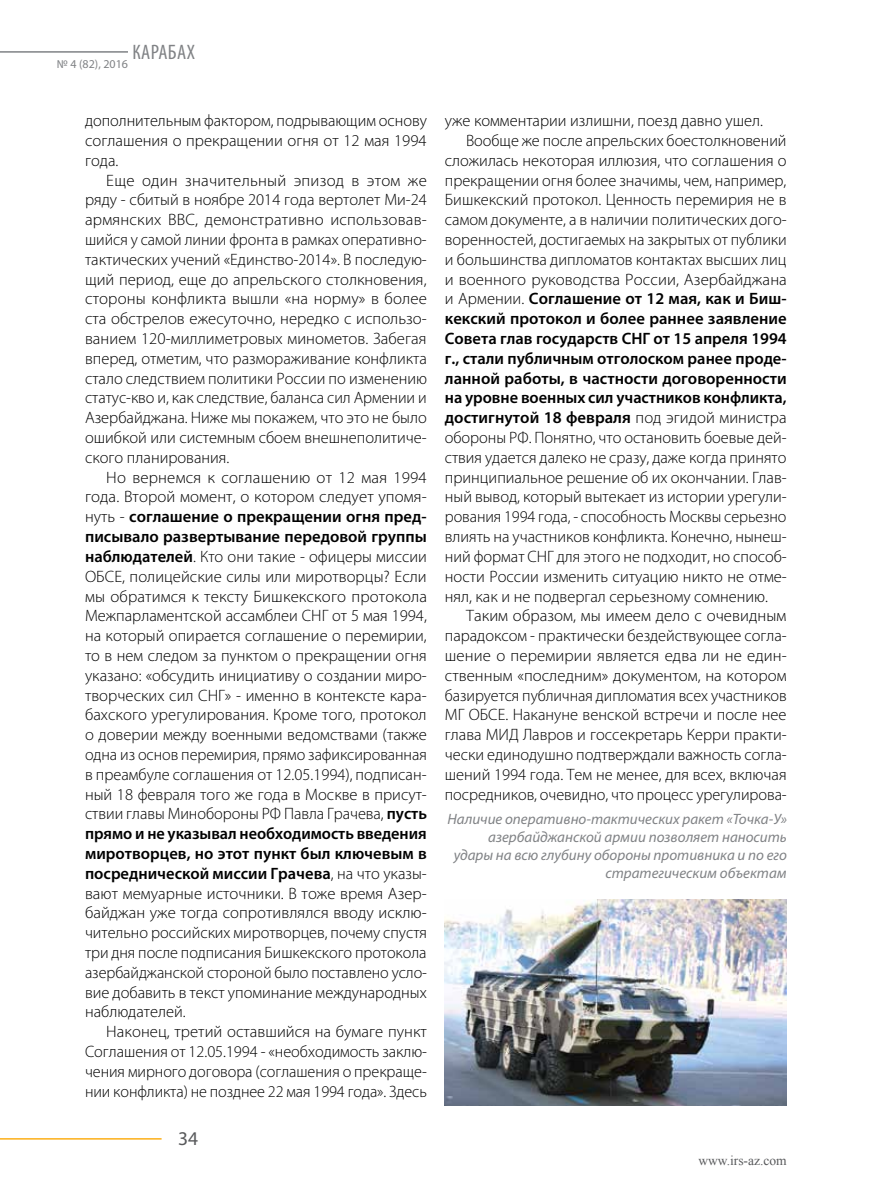
<style>
.page{position:relative;width:893px;height:1191px;background:#fff}
.page>*{position:absolute;margin:0;border:0;box-sizing:border-box;transform-origin:0 0}
.t1{font:condensed 21px "Myriad Pro";letter-spacing:.02em;color:#808285}
.t2{font:19.5px "Myriad Pro";color:#58595b}
.t3{font:300 16.5px/19.8px "Myriad Pro";color:#000;text-align:justify}
.t4{font:600 16.5px "Myriad Pro";color:#000}
.t5{font:italic 15px/18px "Myriad Pro";color:#808285;text-align:right}
.t6{font:13.5px "Times New Roman";color:#58595b}
.t7{font:12px "Myriad Pro";color:#808285}
.s1{font-weight:600}
.s2{font-weight:300}
</style>
<div class="page">
<hr style="left:0;top:51px;width:128px;height:2px;background:#808285">
<hr style="left:0;top:1138px;width:162px;height:1px;background:#fcaf17">
<img style="left:445px;top:899px;width:342px;height:207px">
<p class="t1" style="left:132px;top:39px;width:64px">КАРАБАХ</p>
<p class="t7" style="left:57px;top:56px;width:73px">№ 4 (82), 2016</p>
<p class="t3" style="left:85px;top:111px;width:343px">дополнительным фактором, подрывающим основу соглашения о прекращении огня от 12 мая 1994 года.</p>
<p class="t3" style="left:85px;top:170px;width:343px;text-indent:21px">Еще один значительный эпизод в этом же ряду - сбитый в ноябре 2014 года вертолет Ми-24 армянских ВВС, демонстративно использовав&shy;шийся у самой линии фронта в рамках оперативно&shy;тактических учений «Единство-2014». В последую&shy;щий период, еще до апрельского столкновения, стороны конфликта вышли «на норму» в более ста обстрелов ежесуточно, нередко с использо&shy;ванием 120-миллиметровых минометов. Забегая вперед, отметим, что размораживание конфликта стало следствием политики России по изменению статус-кво и, как следствие, баланса сил Армении и Азербайджана. Ниже мы покажем, что это не было ошибкой или системным сбоем внешнеполитиче&shy;ского планирования.</p>
<p class="t3" style="left:85px;top:467px;width:344px;text-indent:21px">Но вернемся к соглашению от 12 мая 1994 года. Второй момент, о котором следует упомя&shy;нуть - <span class="s1">соглашение о прекращении огня пред&shy;писывало развертывание передовой группы наблюдателей</span>. Кто они такие - офицеры миссии ОБСЕ, полицейские силы или миротворцы? Если мы обратимся к тексту Бишкекского протокола Межпарламентской ассамблеи СНГ от 5 мая 1994, на который опирается соглашение о перемирии, то в нем следом за пунктом о прекращении огня указано: «обсудить инициативу о создании миро&shy;творческих сил СНГ» - именно в контексте кара&shy;бахского урегулирования. Кроме того, протокол о доверии между военными ведомствами (также одна из основ перемирия, прямо зафиксированная в преамбуле соглашения от 12.05.1994), подписан&shy;ный 18 февраля того же года в Москве в присут&shy;ствии главы Минобороны РФ Павла Грачева, <span class="s1">пусть прямо и не указывал необходимость введения миротворцев, но этот пункт был ключевым в посреднической миссии Грачева</span>, на что указы&shy;вают мемуарные источники. В тоже время Азер&shy;байджан уже тогда сопротивлялся вводу исклю&shy;чительно российских миротворцев, почему спустя три дня после подписания Бишкекского протокола азербайджанской стороной было поставлено усло&shy;вие добавить в текст упоминание международных наблюдателей.</p>
<p class="t3" style="left:85px;top:1022px;width:343px;text-indent:21px">Наконец, третий оставшийся на бумаге пункт Соглашения от 12.05.1994 - «необходимость заклю&shy;чения мирного договора (соглашения о прекраще&shy;нии конфликта) не позднее 22 мая 1994 года». Здесь</p>
<p class="t2" style="left:178px;top:1126px;width:22px">34</p>
<p class="t3" style="left:445px;top:111px;width:320px">уже комментарии излишни, поезд давно ушел.</p>
<p class="t3" style="left:466px;top:131px;width:322px">Вообще же после апрельских боестолкновений</p>
<p class="t3" style="left:445px;top:151px;width:343px">сложилась некоторая иллюзия, что соглашения о</p>
<p class="t3" style="left:445px;top:170px;width:343px">прекращении огня более значимы, чем, например,</p>
<p class="t3" style="left:445px;top:190px;width:343px">Бишкекский протокол. Ценность перемирия не в</p>
<p class="t3" style="left:445px;top:210px;width:344px">самом документе, а в наличии политических дого-</p>
<p class="t3" style="left:445px;top:230px;width:343px">воренностей, достигаемых на закрытых от публики</p>
<p class="t3" style="left:445px;top:250px;width:343px">и большинства дипломатов контактах высших лиц</p>
<p class="t3" style="left:445px;top:269px;width:344px">и военного руководства России, Азербайджана</p>
<p class="t4" style="left:445px;top:288px;width:343px"><span class="s2">и Армении.</span> Соглашение от 12 мая, как и Биш-</p>
<p class="t4" style="left:445px;top:308px;width:343px">кекский протокол и более раннее заявление</p>
<p class="t4" style="left:445px;top:328px;width:343px">Совета глав государств СНГ от 15 апреля 1994</p>
<p class="t4" style="left:445px;top:348px;width:343px">г., стали публичным отголоском ранее проде-</p>
<p class="t4" style="left:445px;top:367px;width:343px">ланной работы, в частности договоренности</p>
<p class="t4" style="left:445px;top:387px;width:343px">на уровне военных сил участников конфликта,</p>
<p class="t4" style="left:445px;top:407px;width:343px">достигнутой 18 февраля <span class="s2">под эгидой министра</span></p>
<p class="t3" style="left:445px;top:428px;width:343px">обороны РФ. Понятно, что остановить боевые дей-</p>
<p class="t3" style="left:445px;top:448px;width:343px">ствия удается далеко не сразу, даже когда принято</p>
<p class="t3" style="left:445px;top:467px;width:343px">принципиальное решение об их окончании. Глав-</p>
<p class="t3" style="left:445px;top:487px;width:343px">ный вывод, который вытекает из истории урегули-</p>
<p class="t3" style="left:445px;top:507px;width:343px">рования 1994 года, - способность Москвы серьезно</p>
<p class="t3" style="left:445px;top:527px;width:343px">влиять на участников конфликта. Конечно, нынеш-</p>
<p class="t3" style="left:445px;top:547px;width:343px">ний формат СНГ для этого не подходит, но способ-</p>
<p class="t3" style="left:445px;top:566px;width:343px">ности России изменить ситуацию никто не отме-</p>
<p class="t3" style="left:445px;top:586px;width:325px">нял, как и не подвергал серьезному сомнению.</p>
<p class="t3" style="left:466px;top:606px;width:322px">Таким образом, мы имеем дело с очевидным</p>
<p class="t3" style="left:445px;top:626px;width:343px">парадоксом - практически бездействующее согла-</p>
<p class="t3" style="left:445px;top:646px;width:343px">шение о перемирии является едва ли не един-</p>
<p class="t3" style="left:445px;top:665px;width:343px">ственным «последним» документом, на котором</p>
<p class="t3" style="left:445px;top:685px;width:343px">базируется публичная дипломатия всех участников</p>
<p class="t3" style="left:445px;top:705px;width:343px">МГ ОБСЕ. Накануне венской встречи и после нее</p>
<p class="t3" style="left:445px;top:725px;width:343px">глава МИД Лавров и госсекретарь Керри практи-</p>
<p class="t3" style="left:445px;top:745px;width:343px">чески единодушно подтверждали важность согла-</p>
<p class="t3" style="left:445px;top:764px;width:343px">шений 1994 года. Тем не менее, для всех, включая</p>
<p class="t3" style="left:445px;top:784px;width:343px">посредников, очевидно, что процесс урегулирова-</p>
<p class="t5" style="left:447px;top:809px;width:341px">Наличие оперативно-тактических ракет «Точка-У» азербайджанской армии позволяет наносить удары на всю глубину обороны противника и по его стратегическим объектам</p>
<p class="t6" style="left:698px;top:1151px;width:90px">www.irs-az.com</p>
</div>
